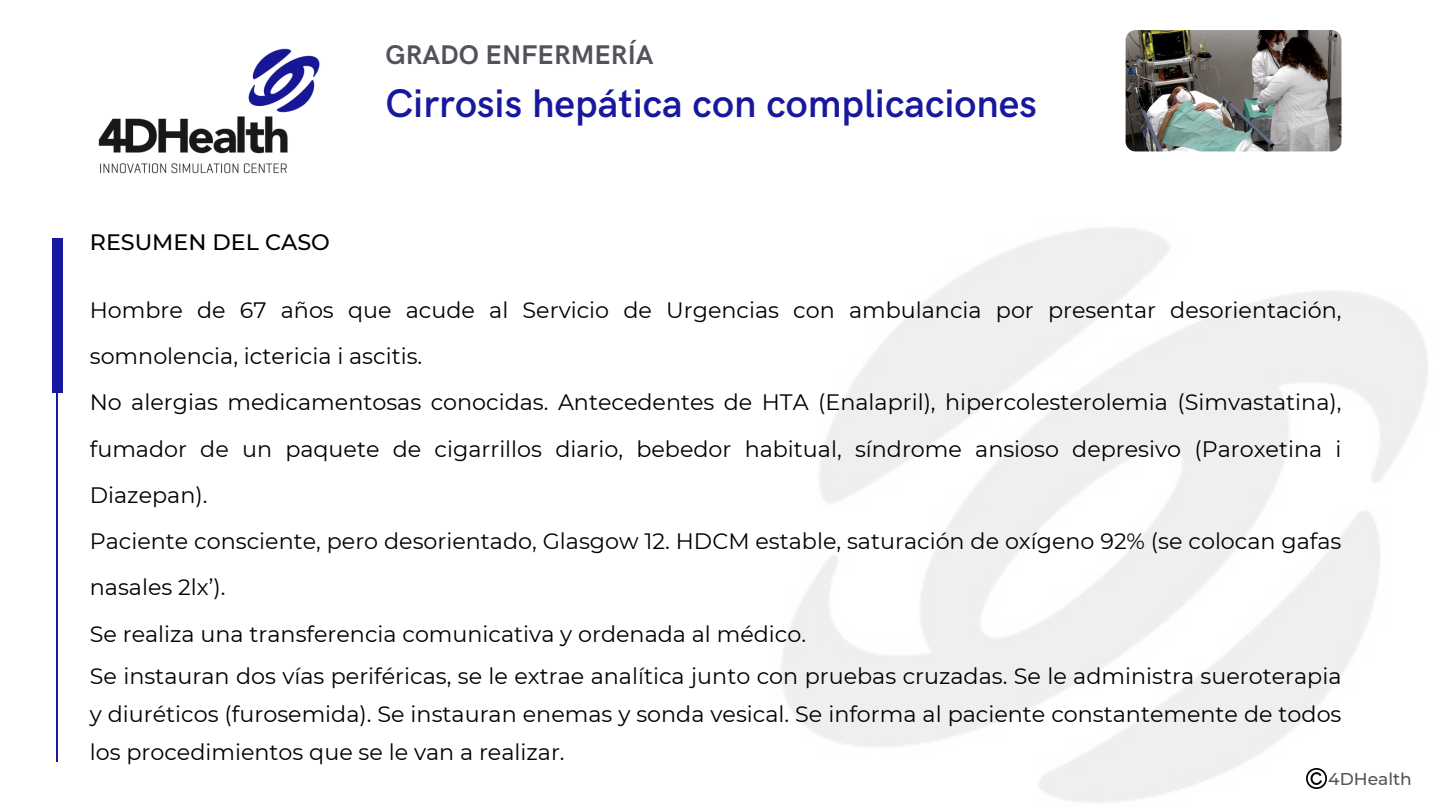
<style>
.page{position:relative;width:1440px;height:810px;background:#fff}
.page>*{position:absolute;margin:0;border:0;box-sizing:border-box;transform-origin:0 0}
.t1{font:600 40px "HK Grotesk";color:#18189e}
.t2{font:700 27.1px "HK Grotesk";color:#55515a}
.t3{font:22.3px/46.2px "Montserrat";color:#000}
.t4{font:500 22.3px "Montserrat";color:#000}
.t5{font:500 17.1px "Montserrat";color:#55515a}
</style>
<div class="page">
<img style="left:98px;top:48px;width:222px;height:126px">
<img style="left:1126px;top:30px;width:215px;height:121px;border-radius:10px">
<img style="left:781px;top:228px;width:647px;height:575px">
<div style="left:52px;top:238px;width:11px;height:155px;background:#18189e"></div>
<hr style="left:56px;top:238px;width:2px;height:524px;background:#18189e">
<img style="left:1306px;top:769px;width:20px;height:20px">
<p class="t4" style="left:90px;top:228px;width:242px">RESUMEN DEL CASO</p>
<h1 class="t2" style="left:385px;top:40px;width:270px">GRADO ENFERMERÍA</h1>
<p class="t1" style="left:385px;top:81px;width:653px">Cirrosis hepática con complicaciones</p>
<p class="t3" style="left:90px;top:287px;width:1253px">Hombre de 67 años que acude al Servicio de Urgencias con ambulancia por presentar desorientación, somnolencia, ictericia i ascitis.<br>No alergias medicamentosas conocidas. Antecedentes de HTA (Enalapril), hipercolesterolemia (Simvastatina), fumador de un paquete de cigarrillos diario, bebedor habitual, síndrome ansioso depresivo (Paroxetina i Diazepan).<br>Paciente consciente, pero desorientado, Glasgow 12. HDCM estable, saturación de oxígeno 92% (se colocan gafas nasales 2lx’).<br>Se realiza una transferencia comunicativa y ordenada al médico.</p>
<p class="t3" style="left:90px;top:656px;width:1253px;line-height:38.3px;text-align:justify">Se instauran dos vías periféricas, se le extrae analítica junto con pruebas cruzadas. Se le administra sueroterapia y diuréticos (furosemida). Se instauran enemas y sonda vesical. Se informa al paciente constantemente de todos los procedimientos que se le van a realizar.</p>
<h3 class="t5" style="left:1328px;top:769px;width:85px">4DHealth</h3>
</div>
